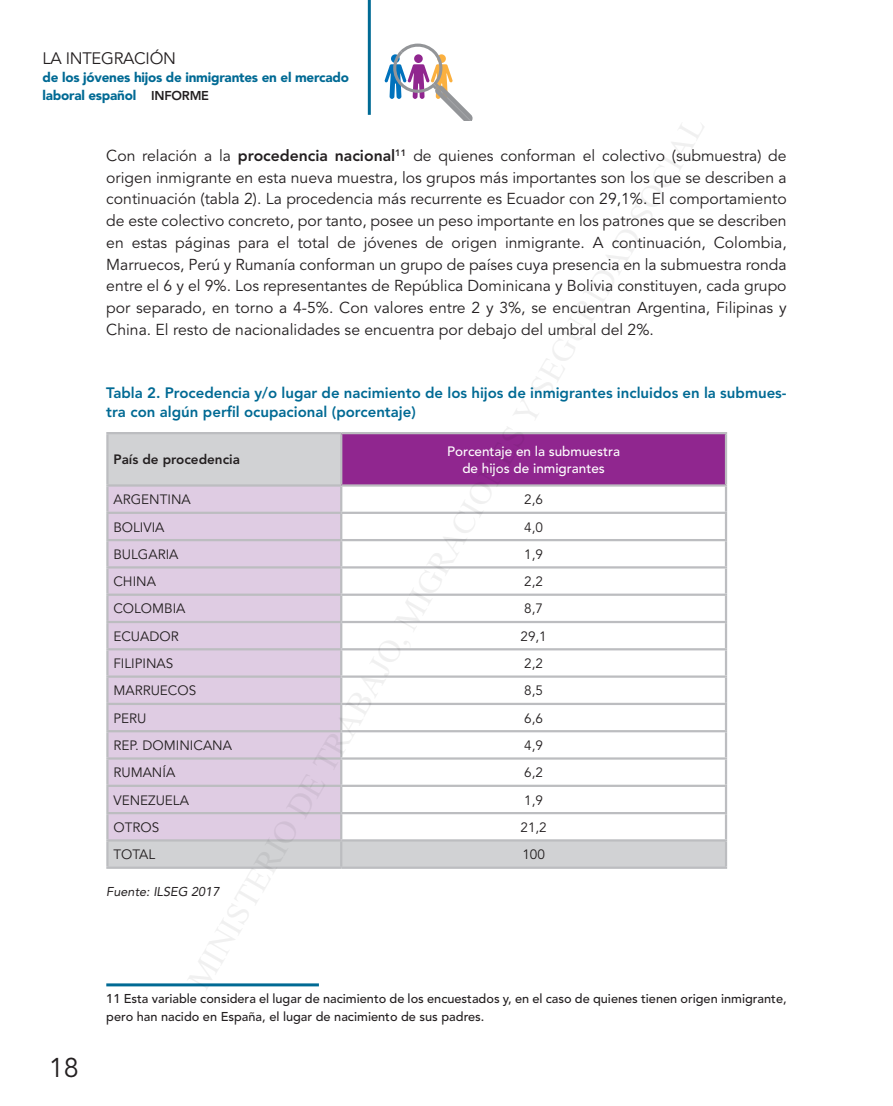
<style>
.page{position:relative;width:893px;height:1106px;background:#fff}
.page>*{position:absolute;margin:0;border:0;box-sizing:border-box;transform-origin:0 0}
.t1{font:27px "Avenir";color:#231f20}
.t2{font:16.5px "Avenir";letter-spacing:-.015em;color:#231f20}
.t3{font:15.75px/21.8px "Avenir";color:#231f20;text-align:justify}
.TABLA{font:800 15px/19.5px "Avenir";color:#006a94}
.TEXTO_9_izquierda{font:13.5px "Avenir";color:#231f20}
.t4{font:900 13.5px/18px "Avenir";letter-spacing:-.015em;color:#006a94}
.t5{font:500 13.5px "Avenir";color:#fff}
.TEXTO_9_izquierda-2{font:800 13.5px "Avenir";color:#231f20}
.Nota{font:500 12.75px/18px "Avenir";color:#231f20}
.FUENTE{font:italic 12.75px "Avenir";color:#231f20}
.s1{font-weight:800;font-size:12.75px;color:#231f20}
.s2{font-weight:800}
</style>
<div class="page">
<hr style="left:368px;top:0;width:3px;height:115px;background:#006a94">
<svg style="left:385px;top:44px;width:88px;height:76px"></svg>
<svg style="left:109px;top:434px;width:616px;height:432px"></svg>
<div style="left:341px;top:433px;width:385px;height:52px;background:#90268f"></div>
<div style="left:109px;top:486px;width:231px;height:353px;background:#dfcce3"></div>
<hr style="left:341px;top:511px;width:386px;height:3px;background:#bcbdc0">
<hr style="left:341px;top:539px;width:386px;height:2px;background:#bcbdc0">
<hr style="left:106px;top:566px;width:235px;height:2px;background:#bcbdc0">
<hr style="left:341px;top:566px;width:386px;height:2px;background:#bcbdc0">
<hr style="left:106px;top:593px;width:235px;height:3px;background:#bcbdc0">
<hr style="left:341px;top:593px;width:386px;height:3px;background:#bcbdc0">
<hr style="left:106px;top:621px;width:235px;height:2px;background:#bcbdc0">
<hr style="left:341px;top:621px;width:386px;height:2px;background:#bcbdc0">
<hr style="left:106px;top:648px;width:235px;height:2px;background:#bcbdc0">
<hr style="left:341px;top:648px;width:386px;height:2px;background:#bcbdc0">
<hr style="left:106px;top:675px;width:235px;height:2px;background:#bcbdc0">
<hr style="left:341px;top:675px;width:386px;height:2px;background:#bcbdc0">
<hr style="left:106px;top:702px;width:235px;height:3px;background:#bcbdc0">
<hr style="left:341px;top:702px;width:386px;height:3px;background:#bcbdc0">
<hr style="left:106px;top:730px;width:235px;height:2px;background:#bcbdc0">
<hr style="left:341px;top:730px;width:386px;height:2px;background:#bcbdc0">
<hr style="left:106px;top:757px;width:235px;height:2px;background:#bcbdc0">
<hr style="left:341px;top:757px;width:386px;height:2px;background:#bcbdc0">
<hr style="left:106px;top:784px;width:235px;height:3px;background:#bcbdc0">
<hr style="left:341px;top:784px;width:386px;height:3px;background:#bcbdc0">
<hr style="left:106px;top:812px;width:235px;height:2px;background:#bcbdc0">
<hr style="left:341px;top:812px;width:386px;height:2px;background:#bcbdc0">
<hr style="left:106px;top:839px;width:235px;height:2px;background:#bcbdc0">
<hr style="left:341px;top:839px;width:386px;height:2px;background:#bcbdc0">
<hr style="left:106px;top:539px;width:235px;height:2px;background:#bcbdc0">
<hr style="left:106px;top:514px;width:3px;height:25px;background:#bcbdc0">
<hr style="left:106px;top:541px;width:3px;height:25px;background:#bcbdc0">
<hr style="left:106px;top:568px;width:3px;height:25px;background:#bcbdc0">
<hr style="left:106px;top:596px;width:3px;height:25px;background:#bcbdc0">
<hr style="left:106px;top:623px;width:3px;height:25px;background:#bcbdc0">
<hr style="left:106px;top:650px;width:3px;height:25px;background:#bcbdc0">
<hr style="left:106px;top:677px;width:3px;height:25px;background:#bcbdc0">
<hr style="left:106px;top:705px;width:3px;height:25px;background:#bcbdc0">
<hr style="left:106px;top:732px;width:3px;height:25px;background:#bcbdc0">
<hr style="left:106px;top:759px;width:3px;height:25px;background:#bcbdc0">
<hr style="left:106px;top:787px;width:3px;height:25px;background:#bcbdc0">
<hr style="left:106px;top:814px;width:3px;height:25px;background:#bcbdc0">
<hr style="left:106px;top:841px;width:3px;height:25px;background:#bcbdc0">
<hr style="left:106px;top:866px;width:235px;height:2px;background:#bcbdc0">
<hr style="left:725px;top:486px;width:2px;height:25px;background:#bcbdc0">
<hr style="left:340px;top:514px;width:2px;height:25px;background:#bcbdc0">
<hr style="left:725px;top:514px;width:2px;height:25px;background:#bcbdc0">
<hr style="left:340px;top:541px;width:2px;height:25px;background:#bcbdc0">
<hr style="left:725px;top:541px;width:2px;height:25px;background:#bcbdc0">
<hr style="left:340px;top:568px;width:2px;height:25px;background:#bcbdc0">
<hr style="left:725px;top:568px;width:2px;height:25px;background:#bcbdc0">
<hr style="left:340px;top:596px;width:2px;height:25px;background:#bcbdc0">
<hr style="left:725px;top:596px;width:2px;height:25px;background:#bcbdc0">
<hr style="left:340px;top:623px;width:2px;height:25px;background:#bcbdc0">
<hr style="left:725px;top:623px;width:2px;height:25px;background:#bcbdc0">
<hr style="left:340px;top:650px;width:2px;height:25px;background:#bcbdc0">
<hr style="left:725px;top:650px;width:2px;height:25px;background:#bcbdc0">
<hr style="left:340px;top:677px;width:2px;height:25px;background:#bcbdc0">
<hr style="left:725px;top:677px;width:2px;height:25px;background:#bcbdc0">
<hr style="left:340px;top:705px;width:2px;height:25px;background:#bcbdc0">
<hr style="left:725px;top:705px;width:2px;height:25px;background:#bcbdc0">
<hr style="left:340px;top:732px;width:2px;height:25px;background:#bcbdc0">
<hr style="left:725px;top:732px;width:2px;height:25px;background:#bcbdc0">
<hr style="left:340px;top:759px;width:2px;height:25px;background:#bcbdc0">
<hr style="left:725px;top:759px;width:2px;height:25px;background:#bcbdc0">
<hr style="left:340px;top:787px;width:2px;height:25px;background:#bcbdc0">
<hr style="left:725px;top:787px;width:2px;height:25px;background:#bcbdc0">
<hr style="left:340px;top:814px;width:2px;height:25px;background:#bcbdc0">
<hr style="left:725px;top:814px;width:2px;height:25px;background:#bcbdc0">
<hr style="left:340px;top:841px;width:2px;height:25px;background:#bcbdc0">
<hr style="left:725px;top:841px;width:2px;height:25px;background:#bcbdc0">
<hr style="left:341px;top:866px;width:386px;height:2px;background:#bcbdc0">
<hr style="left:106px;top:486px;width:3px;height:25px;background:#bcbdc0">
<hr style="left:340px;top:486px;width:2px;height:25px;background:#bcbdc0">
<hr style="left:106px;top:511px;width:235px;height:3px;background:#bcbdc0">
<hr style="left:106px;top:432px;width:235px;height:2px;background:#bcbdc0">
<hr style="left:106px;top:434px;width:3px;height:50px;background:#bcbdc0">
<hr style="left:341px;top:432px;width:386px;height:2px;background:#bcbdc0">
<hr style="left:340px;top:434px;width:2px;height:50px;background:#bcbdc0">
<hr style="left:725px;top:434px;width:2px;height:50px;background:#bcbdc0">
<hr style="left:106px;top:484px;width:235px;height:2px;background:#bcbdc0">
<hr style="left:341px;top:484px;width:386px;height:2px;background:#bcbdc0">
<hr style="left:106px;top:983px;width:213px;height:3px;background:#006a94">
<p class="t2" style="left:43px;top:48px;width:135px">LA INTEGRACIÓN</p>
<p class="t4" style="left:43px;top:68px;width:308px">de los jóvenes hijos de inmigrantes en el mercado laboral español <span class="s1">INFORME</span></p>
<p class="t3" style="left:106px;top:145px;width:682px">Con relación a la <span class="s2">procedencia nacional</span><sup>11</sup> de quienes conforman el colectivo (submuestra) de origen inmigrante en esta nueva muestra, los grupos más importantes son los que se describen a continuación (tabla 2). La procedencia más recurrente es Ecuador con 29,1%. El comportamiento de este colectivo concreto, por tanto, posee un peso importante en los patrones que se describen en estas páginas para el total de jóvenes de origen inmigrante. A continuación, Colombia, Marruecos, Perú y Rumanía conforman un grupo de países cuya presencia en la submuestra ronda entre el 6 y el 9%. Los representantes de República Dominicana y Bolivia constituyen, cada grupo por separado, en torno a 4-5%. Con valores entre 2 y 3%, se encuentran Argentina, Filipinas y China. El resto de nacionalidades se encuentra por debajo del umbral del 2%.</p>
<p class="TABLA" style="left:106px;top:383px;width:682px">Tabla 2. Procedencia y/o lugar de nacimiento de los hijos de inmigrantes incluidos en la submues&shy;tra con algún perfil ocupacional (porcentaje)</p>
<p class="TEXTO_9_izquierda-2" style="left:113px;top:452px;width:128px">País de procedencia</p>
<p class="t5" style="left:447px;top:444px;width:174px">Porcentaje en la submuestra</p>
<p class="t5" style="left:462px;top:460px;width:144px">de hijos de inmigrantes</p>
<p class="TEXTO_9_izquierda" style="left:113px;top:492px;width:79px">ARGENTINA</p>
<p class="TEXTO_9_izquierda" style="left:524px;top:492px;width:20px">2,6</p>
<p class="TEXTO_9_izquierda" style="left:113px;top:519px;width:53px">BOLIVIA</p>
<p class="TEXTO_9_izquierda" style="left:524px;top:519px;width:20px">4,0</p>
<p class="TEXTO_9_izquierda" style="left:113px;top:546px;width:67px">BULGARIA</p>
<p class="TEXTO_9_izquierda" style="left:524px;top:546px;width:20px">1,9</p>
<p class="TEXTO_9_izquierda" style="left:113px;top:574px;width:44px">CHINA</p>
<p class="TEXTO_9_izquierda" style="left:524px;top:574px;width:20px">2,2</p>
<p class="TEXTO_9_izquierda" style="left:113px;top:601px;width:74px">COLOMBIA</p>
<p class="TEXTO_9_izquierda" style="left:524px;top:601px;width:20px">8,7</p>
<p class="TEXTO_9_izquierda" style="left:113px;top:628px;width:67px">ECUADOR</p>
<p class="TEXTO_9_izquierda" style="left:520px;top:628px;width:28px">29,1</p>
<p class="TEXTO_9_izquierda" style="left:113px;top:655px;width:61px">FILIPINAS</p>
<p class="TEXTO_9_izquierda" style="left:524px;top:655px;width:20px">2,2</p>
<p class="TEXTO_9_izquierda" style="left:113px;top:683px;width:84px">MARRUECOS</p>
<p class="TEXTO_9_izquierda" style="left:524px;top:683px;width:20px">8,5</p>
<p class="TEXTO_9_izquierda" style="left:113px;top:710px;width:35px">PERU</p>
<p class="TEXTO_9_izquierda" style="left:524px;top:710px;width:20px">6,6</p>
<p class="TEXTO_9_izquierda" style="left:113px;top:737px;width:120px">REP. DOMINICANA</p>
<p class="TEXTO_9_izquierda" style="left:524px;top:737px;width:20px">4,9</p>
<p class="TEXTO_9_izquierda" style="left:113px;top:764px;width:63px">RUMANÍA</p>
<p class="TEXTO_9_izquierda" style="left:524px;top:764px;width:20px">6,2</p>
<p class="TEXTO_9_izquierda" style="left:113px;top:792px;width:77px">VENEZUELA</p>
<p class="TEXTO_9_izquierda" style="left:524px;top:792px;width:20px">1,9</p>
<p class="TEXTO_9_izquierda" style="left:113px;top:819px;width:47px">OTROS</p>
<p class="TEXTO_9_izquierda" style="left:520px;top:819px;width:28px">21,2</p>
<p class="TEXTO_9_izquierda" style="left:113px;top:846px;width:43px">TOTAL</p>
<p class="TEXTO_9_izquierda" style="left:522px;top:846px;width:24px">100</p>
<p class="FUENTE" style="left:106px;top:884px;width:115px">Fuente: ILSEG 2017</p>
<h1 class="t1" style="left:49px;top:1052px;width:32px">18</h1>
<p class="Nota" style="left:106px;top:989px;width:682px">11 Esta variable considera el lugar de nacimiento de los encuestados y, en el caso de quienes tienen origen inmigrante, pero han nacido en España, el lugar de nacimiento de sus padres.</p>
</div>
